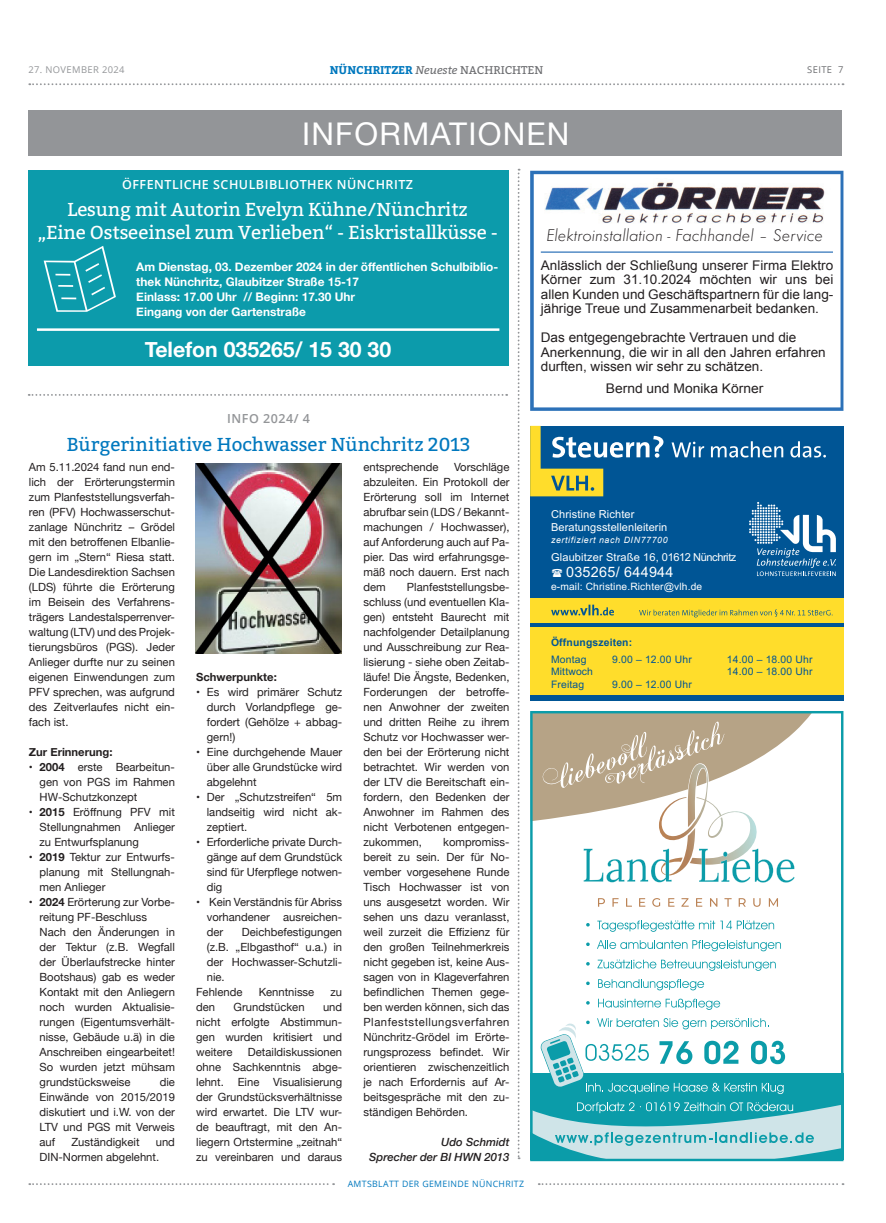
<style>
.page{position:relative;width:886px;height:1223px;background:#fff}
.page>*{position:absolute;margin:0;border:0;box-sizing:border-box;transform-origin:0 0}
.t1{font:31.25px "Helvetica Neue";letter-spacing:.04em;color:#fff}
.t2{font:700 21.25px "Helvetica Neue";color:#fff}
.t3{font:18.75px/22.5px "Bitter";letter-spacing:-.01em;color:#fff;text-align:center}
.t4{font:18.75px "Bitter";color:#0078be}
.t5{font:italic 300 17.5px "Futura T";color:#231f20;scale:1.04 1}
.t6{font:14.38px "Arial";letter-spacing:.02em;color:#fff}
.t7{font:13.25px/14.5px "Arial";color:#231f20;text-align:justify}
.t8{font:13.25px "Arial";color:#231f20;scale:1.04 1}
.t9{font:600 12.5px "Open Sans";letter-spacing:.04em;color:#fff}
.t10{font:600 12.5px "Open Sans";letter-spacing:.04em;color:#939598}
.t11{font:700 11.88px/15px "Helvetica Neue";color:#fff}
.t12{font:11.25px/15px "Helvetica Neue";color:#231f20;text-align:justify}
.t13{font:italic 500 11.25px/15px "Helvetica Neue";color:#231f20;text-align:right}
.t14{font:700 11.25px "Bitter";color:#0078be}
.t15{font:700 11.25px "Helvetica Neue";color:#231f20}
.t16{font:11px/13.4px "Arial";letter-spacing:.01em;color:#fff}
.t17{font:10.38px "Arial";letter-spacing:.015em;color:#005595}
.t18{font:700 10.38px "Arial";letter-spacing:.015em;color:#005595}
.t19{font:10.12px "Arial";letter-spacing:.015em;color:#fff}
.t20{font:9.38px "Open Sans";letter-spacing:.04em;color:#939598}
.t21{font:9.38px "Open Sans";letter-spacing:.04em;color:#6c6d70}
.t22{font:8.75px "Open Sans";letter-spacing:.04em;color:#0078be}
.t23{font:italic 8.75px "Arial";letter-spacing:.07em;color:#fff}
.s1{font-weight:400;font-style:italic;color:#6c6d70}
.s2{font-weight:400;color:#6c6d70}
.s3{font-weight:700}
</style>
<div class="page">
<svg style="left:29px;top:83px;width:814px;height:2px"></svg>
<svg style="left:29px;top:1183px;width:305px;height:2px"></svg>
<svg style="left:539px;top:1183px;width:304px;height:2px"></svg>
<svg style="left:518px;top:169px;width:2px;height:990px"></svg>
<div style="left:28px;top:111px;width:814px;height:45px;background:#939598"></div>
<img style="left:196px;top:463px;width:145px;height:190px">
<svg style="left:530px;top:171px;width:313px;height:240px"></svg>
<div style="left:530px;top:426px;width:313px;height:274px;background:#005595"></div>
<div style="left:530px;top:627px;width:313px;height:68px;background:#ffdd2b"></div>
<svg style="left:749px;top:502px;width:87px;height:74px"></svg>
<div style="left:530px;top:598px;width:313px;height:24px;background:#ffdd2b"></div>
<svg style="left:639px;top:609px;width:193px;height:8px"></svg>
<svg style="left:551px;top:604px;width:63px;height:11px"></svg>
<svg style="left:530px;top:426px;width:296px;height:70px"></svg>
<svg style="left:530px;top:711px;width:313px;height:450px"></svg>
<svg style="left:530px;top:1102px;width:312px;height:57px;background:#7dc6ce"></svg>
<svg style="left:530px;top:712px;width:282px;height:382px"></svg>
<svg style="left:29px;top:394px;width:478px;height:2px"></svg>
<div style="left:28px;top:171px;width:481px;height:195px;background:#0c9bab"></div>
<hr style="left:37px;top:328px;width:462px;height:3px;background:#fff">
<svg style="left:44px;top:246px;width:72px;height:66px"></svg>
<p class="t20" style="left:28px;top:63px;width:98px">27. NOVEMBER 2024</p>
<p class="t14" style="left:330px;top:62px;width:215px">NÜNCHRITZER <span class="s1">Neueste</span> <span class="s2">NACHRICHTEN</span></p>
<p class="t21" style="left:807px;top:63px;width:38px">SEITE 7</p>
<h1 class="t1" style="left:302px;top:111px;width:269px">INFORMATIONEN</h1>
<p class="t9" style="left:122px;top:176px;width:292px">ÖFFENTLICHE SCHULBIBLIOTHEK NÜNCHRITZ</p>
<h3 class="t3" style="left:37px;top:198px;width:462px">Lesung mit Autorin Evelyn Kühne/Nünchritz<br>„Eine Ostseeinsel zum Verlieben“ - Eiskristallküsse -</h3>
<p class="t11" style="left:136px;top:259px;width:363px">Am Dienstag, 03. Dezember 2024 in der öffentlichen Schulbiblio&shy;thek Nünchritz, Glaubitzer Straße 15-17<br>Einlass: 17.00 Uhr // Beginn: 17.30 Uhr<br>Eingang von der Gartenstraße</p>
<h2 class="t2" style="left:145px;top:332px;width:248px">Telefon 035265/ 15 30 30</h2>
<p class="t10" style="left:227px;top:410px;width:84px">INFO 2024/ 4</p>
<h3 class="t4" style="left:67px;top:430px;width:405px">Bürgerinitiative Hochwasser Nünchritz 2013</h3>
<p class="t12" style="left:29px;top:460px;width:148px">Am 5.11.2024 fand nun end&shy;lich der Erörterungstermin zum Planfeststellungsverfah&shy;ren (PFV) Hochwasserschut&shy;zanlage Nünchritz – Grödel mit den betroffenen Elbanlie&shy;gern im „Stern“ Riesa statt.<br>Die Landesdirektion Sachsen (LDS) führte die Erörterung im Beisein des Verfahrens&shy;trägers Landestalsperrenver&shy;waltung (LTV) und des Projek&shy;tierungsbüros (PGS). Jeder Anlieger durfte nur zu seinen eigenen Einwendungen zum PFV sprechen, was aufgrund des Zeitverlaufes nicht ein&shy;fach ist.</p>
<p class="t15" style="left:29px;top:743px;width:85px">Zur Erinnerung:</p>
<p class="t12" style="left:40px;top:760px;width:137px;text-indent:-11px">• <span class="s3">2004</span> erste Bearbeitun&shy;gen von PGS im Rahmen HW-Schutzkonzept</p>
<p class="t12" style="left:40px;top:805px;width:137px;text-indent:-11px">• <span class="s3">2015</span> Eröffnung PFV mit Stellungnahmen Anlieger zu Entwurfsplanung</p>
<p class="t12" style="left:40px;top:850px;width:137px;text-indent:-11px">• <span class="s3">2019</span> Tektur zur Entwurfs&shy;planung mit Stellungnah&shy;men Anlieger</p>
<p class="t12" style="left:40px;top:895px;width:137px;text-align:left;text-indent:-11px">• <span class="s3">2024</span> Erörterung zur Vorbe&shy;reitung PF-Beschluss<br>Nach den Änderungen in der Tektur (z.B. Wegfall der Überlaufstrecke hinter<br>Bootshaus) gab es weder<br>Kontakt mit den Anliegern noch wurden Aktualisie&shy;rungen (Eigentumsverhält&shy;nisse, Gebäude u.ä) in die<br>Anschreiben eingearbeitet!<br>So wurden jetzt mühsam grundstücksweise</p>
<p class="t12" style="left:363px;top:460px;width:77px">entsprechende</p>
<p class="t12" style="left:363px;top:460px;width:148px;text-indent:91px">Vorschläge abzuleiten. Ein Protokoll der Erörterung soll im Internet abrufbar sein (LDS / Bekannt&shy;machungen / Hochwasser), auf Anforderung auch auf Pa&shy;pier. Das wird erfahrungsge&shy;mäß noch dauern. Erst nach dem</p>
<p class="t12" style="left:363px;top:580px;width:147px;text-indent:43px">Planfeststellungsbe&shy;schluss (und eventuellen Kla&shy;gen) entsteht Baurecht mit nachfolgender Detailplanung und Ausschreibung zur Rea&shy;lisierung - siehe oben Zeitab&shy;läufe! Die Ängste, Bedenken, Forderungen der betroffe&shy;nen Anwohner der zweiten und dritten Reihe zu ihrem Schutz vor Hochwasser wer&shy;den bei der Erörterung nicht betrachtet. Wir werden von der LTV die Bereitschaft ein&shy;fordern, den Bedenken der Anwohner im Rahmen des nicht Verbotenen entgegen&shy;zukommen,</p>
<p class="t15" style="left:196px;top:668px;width:82px">Schwerpunkte:</p>
<p class="t12" style="left:207px;top:685px;width:137px;text-indent:-11px">• Es wird primärer Schutz durch Vorlandpflege ge&shy;fordert (Gehölze + abbag&shy;gern!)</p>
<p class="t12" style="left:207px;top:745px;width:137px;text-indent:-11px">• Eine durchgehende Mauer über alle Grundstücke wird abgelehnt</p>
<p class="t12" style="left:207px;top:790px;width:137px;text-indent:-11px">• Der „Schutzstreifen“ 5m landseitig wird nicht ak&shy;zeptiert.</p>
<p class="t12" style="left:207px;top:835px;width:137px;text-indent:-11px">• Erforderliche private Durch&shy;gänge auf dem Grundstück sind für Uferpflege notwen&shy;dig</p>
<p class="t12" style="left:207px;top:895px;width:137px;text-indent:-11px">• Kein Verständnis für Abriss vorhandener ausreichen&shy;der</p>
<p class="t12" style="left:363px;top:834px;width:148px;text-indent:80px">kompromiss&shy;bereit zu sein. Der für No&shy;vember vorgesehene Runde Tisch Hochwasser ist von uns ausgesetzt worden. Wir sehen uns dazu veranlasst, weil zurzeit die Effizienz für den großen Teilnehmerkreis nicht gegeben ist, keine Aus&shy;sagen von in Klageverfahren befindlichen Themen gege&shy;ben werden können, sich das Planfeststellungsverfahren Nünchritz-Grödel im Erörte&shy;rungsprozess befindet. Wir orientieren zwischenzeitlich je nach Erfordernis auf Ar&shy;beitsgespräche mit den zu&shy;ständigen Behörden.</p>
<p class="t13" style="left:369px;top:1133px;width:142px">Udo Schmidt<br>Sprecher der BI HWN 2013</p>
<p class="t12" style="left:242px;top:925px;width:102px">Deichbefestigungen</p>
<p class="t12" style="left:207px;top:940px;width:137px">(z.B. „Elbgasthof“ u.a.) in</p>
<p class="t12" style="left:207px;top:955px;width:137px">der Hochwasser-Schutzli-</p>
<p class="t12" style="left:207px;top:970px;width:19px">nie.</p>
<p class="t12" style="left:196px;top:985px;width:48px">Fehlende</p>
<p class="t12" style="left:259px;top:985px;width:57px">Kenntnisse</p>
<p class="t12" style="left:330px;top:985px;width:13px">zu</p>
<p class="t12" style="left:196px;top:1000px;width:20px">den</p>
<p class="t12" style="left:233px;top:1000px;width:73px">Grundstücken</p>
<p class="t12" style="left:196px;top:1000px;width:147px;text-indent:127px">und nicht erfolgte Abstimmun&shy;gen wurden kritisiert und weitere</p>
<p class="t12" style="left:196px;top:1045px;width:148px;text-indent:52px">Detaildiskussionen ohne Sachkenntnis abge&shy;lehnt. Eine Visualisierung der Grundstücksverhältnisse wird erwartet. Die LTV wur&shy;de beauftragt, mit den An&shy;liegern Ortstermine „zeitnah“ zu vereinbaren und daraus</p>
<p class="t12" style="left:40px;top:1075px;width:137px;text-indent:120px">die Einwände von 2015/2019 diskutiert und i.W. von der LTV und PGS mit Verweis auf</p>
<p class="t12" style="left:40px;top:1135px;width:137px;text-indent:116px">und<br>DIN-Normen abgelehnt.</p>
<p class="t12" style="left:71px;top:1135px;width:70px">Zuständigkeit</p>
<p class="t22" style="left:348px;top:1177px;width:178px">AMTSBLATT DER GEMEINDE NÜNCHRITZ</p>
<h3 class="t5" style="left:546px;top:225px;width:268px">Elektroinstallation - Fachhandel – Service</h3>
<p class="t7" style="left:541px;top:258px;width:294px">Anlässlich der Schließung unserer Firma Elektro Körner zum 31.10.2024 möchten wir uns bei allen Kunden und Geschäftspartnern für die lang&shy;jährige Treue und Zusammenarbeit bedanken.</p>
<p class="t7" style="left:541px;top:330px;width:286px;text-align:left">Das entgegengebrachte Vertrauen und die<br>Anerkennung, die wir in all den Jahren erfahren durften, wissen wir sehr zu schätzen.</p>
<p class="t8" style="left:606px;top:380px;width:153px">Bernd und Monika Körner</p>
<p class="t16" style="left:551px;top:507px;width:118px">Christine Richter<br>Beratungsstellenleiterin</p>
<p class="t23" style="left:551px;top:534px;width:118px">zertifiziert nach DIN77700</p>
<p class="t16" style="left:551px;top:550px;width:187px">Glaubitzer Straße 16, 01612 Nünchritz</p>
<p class="t6" style="left:566px;top:564px;width:109px">035265/ 644944</p>
<p class="t19" style="left:551px;top:581px;width:153px">e-mail: Christine.Richter@vlh.de</p>
<p class="t18" style="left:551px;top:636px;width:83px">Öffnungszeiten:</p>
<p class="t17" style="left:551px;top:653px;width:37px">Montag</p>
<p class="t17" style="left:612px;top:653px;width:81px">9.00 – 12.00 Uhr</p>
<p class="t17" style="left:727px;top:653px;width:87px">14.00 – 18.00 Uhr</p>
<p class="t17" style="left:551px;top:666px;width:44px">Mittwoch</p>
<p class="t17" style="left:727px;top:666px;width:87px">14.00 – 18.00 Uhr</p>
<p class="t17" style="left:551px;top:678px;width:35px">Freitag</p>
<p class="t17" style="left:612px;top:678px;width:81px">9.00 – 12.00 Uhr</p>
</div>
